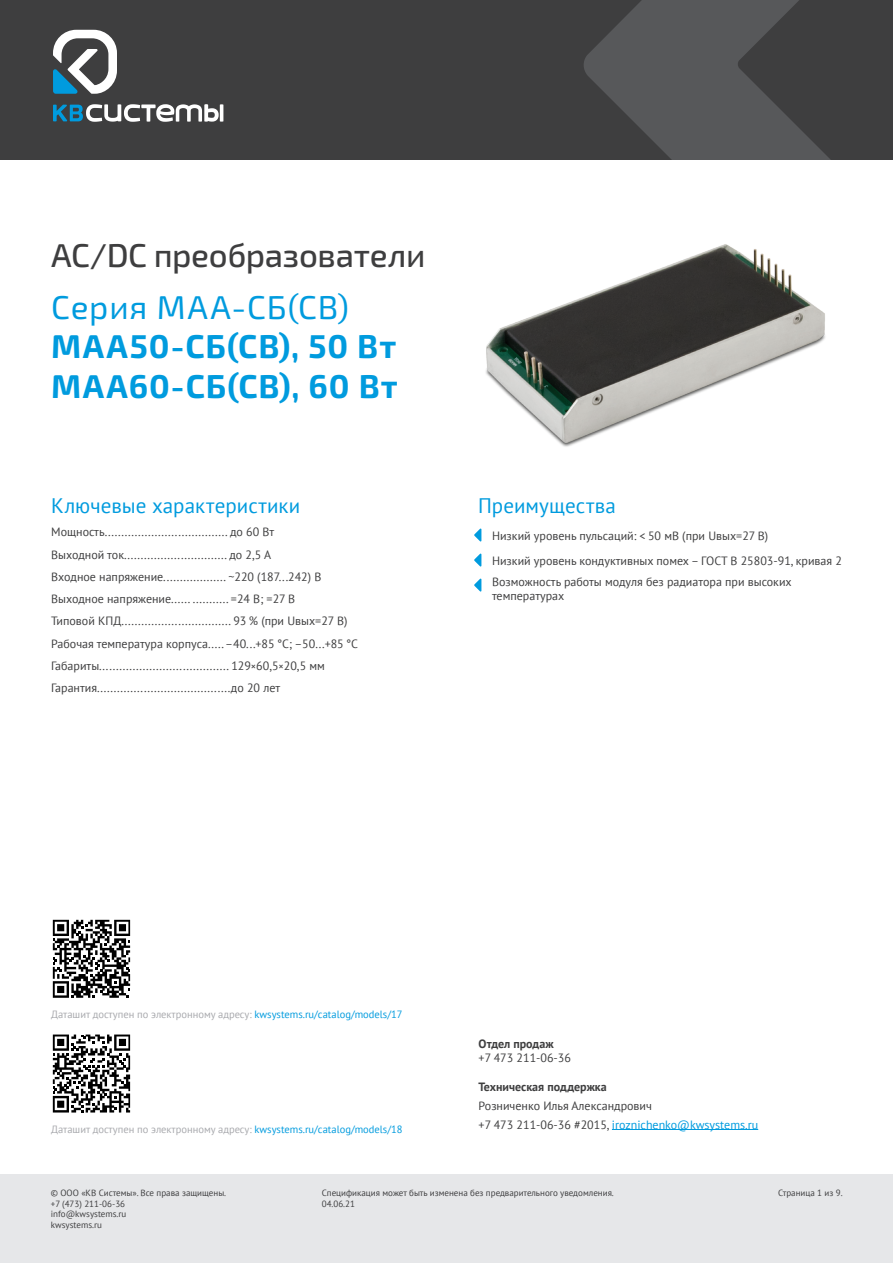
<style>
.page{position:relative;width:893px;height:1263px;background:#fff}
.page>*{position:absolute;margin:0;border:0;box-sizing:border-box;transform-origin:0 0}
.t1{font:700 33px "Exo 2.0";letter-spacing:.03em;color:#009bde}
.t2{font:500 33px "Exo 2.0";letter-spacing:-.01em;color:#3e3e3f}
.t3{font:33px "Exo 2.0";letter-spacing:.025em;color:#009bde}
.t4{font:21px "PT Sans";letter-spacing:.005em;color:#009bde}
.текст{font:12px/14.4px "PT Sans";color:#3e3e3f}
.t5{font:12px "PT Sans";color:#009bde}
.t6{font:700 12px "PT Sans";color:#3e3e3f}
.t7{font:10.5px "PT Sans";color:#a8a9ad}
.t8{font:9px/10.8px "PT Sans";color:#3e3e3f}
.s1{font-size:10.5px}
.s2{color:#009bde}
.s3{font-weight:700}
.s4{color:#3e3e3f}
</style>
<div class="page">
<div style="left:0;top:1175px;width:893px;height:88px;background:#e6e7e9"></div>
<div style="left:0;top:0;width:893px;height:159px;background:#3e3e3f"></div>
<svg style="left:584px;top:0;width:246px;height:159px;fill:#57585a"></svg>
<svg style="left:53px;top:30px;width:64px;height:64px"></svg>
<svg style="left:53px;top:104px;width:170px;height:18px"></svg>
<svg style="left:474px;top:528px;width:7px;height:13px"></svg>
<svg style="left:474px;top:553px;width:7px;height:14px"></svg>
<svg style="left:474px;top:579px;width:7px;height:13px"></svg>
<img style="left:486px;top:244px;width:339px;height:203px">
<svg style="left:53px;top:1034px;width:77px;height:78px"></svg>
<svg style="left:53px;top:920px;width:77px;height:78px"></svg>
<hr style="left:612px;top:1129px;width:146px;height:1px;background:#009bde">
<p class="t2" style="left:51px;top:235px;width:376px">AC/DC преобразователи</p>
<p class="t3" style="left:51px;top:288px;width:299px">Серия МАА-СБ(СВ)</p>
<p class="t1" style="left:51px;top:327px;width:347px">МАА50-СБ(СВ), 50 Вт</p>
<p class="t1" style="left:51px;top:367px;width:348px">МАА60-СБ(СВ), 60 Вт</p>
<p class="t4" style="left:51px;top:492px;width:251px">Ключевые характеристики</p>
<p class="t4" style="left:478px;top:492px;width:139px">Преимущества</p>
<p class="текст" style="left:51px;top:525px;width:224px">Мощность..................................... до 60 Вт</p>
<p class="текст" style="left:51px;top:547px;width:221px">Выходной ток............................... до 2,5 А</p>
<p class="текст" style="left:51px;top:569px;width:272px">Входное напряжение................... ~220 (187...242) В</p>
<p class="текст" style="left:51px;top:591px;width:246px">Выходное напряжение...... ........... =24 В; =27 В</p>
<p class="текст" style="left:51px;top:614px;width:298px">Типовой КПД................................. 93 % (при Uвых=27 В)</p>
<p class="текст" style="left:51px;top:636px;width:308px">Рабочая температура корпуса..... –40...+85 °C; –50...+85 °C</p>
<p class="текст" style="left:51px;top:658px;width:275px">Габариты....................................... 129<span class="s1">×</span>60,5<span class="s1">×</span>20,5 мм</p>
<p class="текст" style="left:51px;top:680px;width:231px">Гарантия........................................до 20 лет</p>
<p class="текст" style="left:492px;top:528px;width:278px">Низкий уровень пульсаций: &lt; 50 мВ (при Uвых=27 В)</p>
<p class="текст" style="left:492px;top:553px;width:351px">Низкий уровень кондуктивных помех – ГОСТ В 25803-91, кривая 2</p>
<p class="текст" style="left:492px;top:574px;width:301px">Возможность работы модуля без радиатора при высоких</p>
<p class="текст" style="left:492px;top:589px;width:74px">температурах</p>
<p class="t7" style="left:51px;top:1008px;width:353px">Даташит доступен по электронному адресу: <span class="s2">kwsystems.ru/catalog/models/17</span></p>
<p class="t7" style="left:51px;top:1122px;width:353px">Даташит доступен по электронному адресу: <span class="s2">kwsystems.ru/catalog/models/18</span></p>
<p class="текст" style="left:479px;top:1036px;width:94px"><span class="s3">Отдел продаж<br></span>+7 473 211-06-36</p>
<p class="t6" style="left:479px;top:1079px;width:130px">Техническая поддержка</p>
<p class="текст" style="left:479px;top:1098px;width:175px">Розниченко Илья Александрович</p>
<p class="t5" style="left:479px;top:1117px;width:281px"><span class="s4">+7 473 211-06-36 #2015,</span> iroznichenko@kwsystems.ru</p>
<p class="t8" style="left:51px;top:1187px;width:177px">© ООО «КВ Системы». Все права защищены. +7 (473) 211-06-36<br>info@kwsystems.ru<br>kwsystems.ru</p>
<p class="t8" style="left:322px;top:1187px;width:294px">Спецификация может быть изменена без предварительного уведомления.<br>04.06.21</p>
<p class="t8" style="left:778px;top:1187px;width:66px">Страница 1 из 9.</p>
</div>
